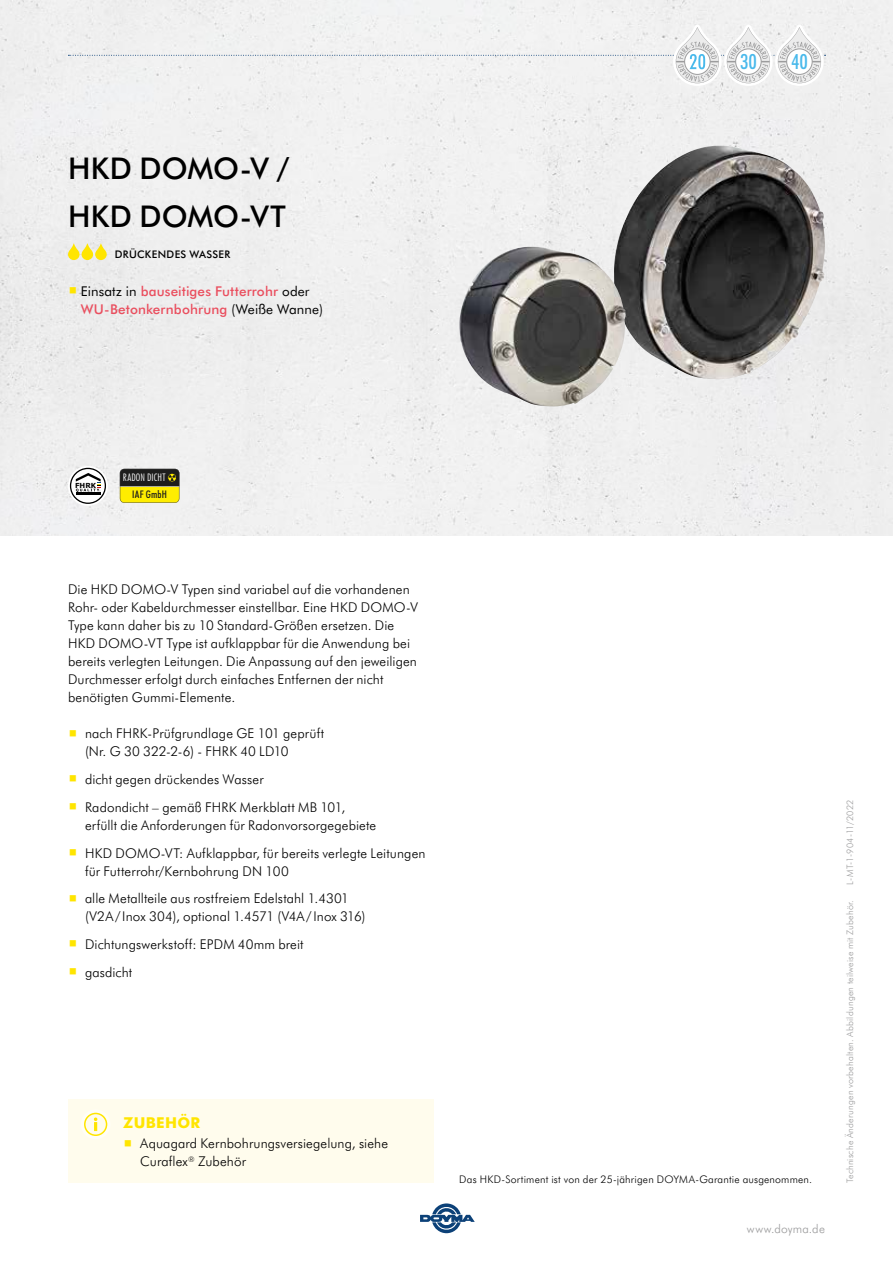
<style>
.page{position:relative;width:893px;height:1263px;background:#fff}
.page>*{position:absolute;margin:0;border:0;box-sizing:border-box;transform-origin:0 0}
.t1{font:500 30px/48.6px "Futura BT";color:#000}
.t2{font:500 condensed 20.85px "Futura BT";color:#49b9eb}
.t3{font:800 15px "Futura BT";letter-spacing:.02em;color:#ffe500}
.t4{font:300 13.5px/18px "Futura BT";letter-spacing:.01em;color:#000}
.t5{font:500 13.5px/18px "Futura BT";letter-spacing:.01em;color:#ea4f5f}
.t6{font:300 12px "Futura BT";letter-spacing:.015em;color:#9c9c9d}
.t7{font:300 10.5px "Futura BT";letter-spacing:.02em;color:#000}
.t8{font:500 10.5px "Futura BT";letter-spacing:.03em;color:#000}
.t9{font:300 condensed 10.5px "Futura BT";letter-spacing:.015em;color:#fff}
.t10{font:500 condensed 10.5px "Futura BT";letter-spacing:.02em;color:#1d1d1c}
.t11{font:300 9px "Futura BT";letter-spacing:.02em;color:#9c9c9d}
.t12{font:700 6.9px "Verdana";color:#000}
.s1{font-weight:400;color:#000}
</style>
<div class="page">
<div style="left:0;top:0;width:893px;height:535px;background:#efefef"></div>
<svg style="left:420px;top:1203px;width:55px;height:30px"></svg>
<img style="left:614px;top:145px;width:211px;height:234px">
<img style="left:458px;top:247px;width:168px;height:159px">
<svg style="left:68px;top:243px;width:39px;height:17px"></svg>
<svg style="left:68px;top:25px;width:758px;height:61px"></svg>
<div style="left:68px;top:1099px;width:366px;height:84px;background:#fffced"></div>
<svg style="left:81px;top:1109px;width:30px;height:30px"></svg>
<svg style="left:85px;top:1113px;width:22px;height:22px"></svg>
<div style="left:84px;top:1113px;width:23px;height:23px;border:2px solid #ffe500;border-radius:50%"></div>
<svg style="left:94px;top:1117px;width:3px;height:14px"></svg>
<svg style="left:120px;top:469px;width:59px;height:34px;background:#8c8315"></svg>
<div style="left:68px;top:466px;width:40px;height:40px;background:#fff;border-radius:50%"></div>
<svg style="left:70px;top:468px;width:36px;height:36px"></svg>
<svg style="left:70px;top:287px;width:6px;height:7px"></svg>
<h1 class="t1" style="left:68px;top:142px;width:223px">HKD DOMO-V /<br>HKD DOMO-VT</h1>
<p class="t8" style="left:115px;top:247px;width:117px">DRÜCKENDES WASSER</p>
<p class="t5" style="left:81px;top:282px;width:244px"><span class="s1">Einsatz in</span> bauseitiges Futterrohr <span class="s1">oder<br></span>WU-Betonkernbohrung <span class="s1">(Weiße Wanne)</span></p>
<h2 class="t2" style="left:740px;top:47px;width:18px">30</h2>
<h2 class="t2" style="left:791px;top:47px;width:18px">40</h2>
<p class="t12" style="left:75px;top:480px;width:23px">FHRK</p>
<p class="t9" style="left:123px;top:470px;width:44px">RADON DICHT</p>
<p class="t10" style="left:132px;top:487px;width:36px">IAF GmbH</p>
<p class="t4" style="left:68px;top:580px;width:351px">Die HKD DOMO-V Typen sind variabel auf die vorhandenen Rohr- oder Kabeldurchmesser einstellbar. Eine HKD DOMO-V Type kann daher bis zu 10 Standard-Größen ersetzen. Die HKD DOMO-VT Type ist aufklappbar für die Anwendung bei bereits verlegten Leitungen. Die Anpassung auf den jeweiligen Durchmesser erfolgt durch einfaches Entfernen der nicht benötigten Gummi-Elemente.</p>
<p class="t4" style="left:85px;top:724px;width:241px">nach FHRK-Prüfgrundlage GE 101 geprüft (Nr. G 30 322-2-6) - FHRK 40 LD10</p>
<p class="t4" style="left:85px;top:765px;width:262px;line-height:27.8px">dicht gegen drückendes Wasser<br>Radondicht – gemäß FHRK Merkblatt MB 101,</p>
<p class="t4" style="left:85px;top:811px;width:342px;line-height:27.8px">erfüllt die Anforderungen für Radonvorsorgegebiete<br>HKD DOMO-VT: Aufklappbar, für bereits verlegte Leitungen</p>
<p class="t4" style="left:85px;top:856px;width:265px;line-height:27.8px">für Futterrohr/Kernbohrung DN 100<br>alle Metallteile aus rostfreiem Edelstahl 1.4301</p>
<p class="t4" style="left:85px;top:902px;width:282px;line-height:27.8px">(V2A/ Inox 304), optional 1.4571 (V4A/ Inox 316)<br>Dichtungswerkstoff: EPDM 40mm breit<br>gasdicht</p>
<p class="t3" style="left:123px;top:1112px;width:78px">ZUBEHÖR</p>
<p class="t4" style="left:140px;top:1134px;width:249px">Aquagard Kernbohrungsversiegelung, siehe<br>Curaflex<sup>®</sup> Zubehör</p>
<p class="t7" style="left:459px;top:1172px;width:354px">Das HKD-Sortiment ist von der 25-jährigen DOYMA-Garantie ausgenommen.</p>
<p class="t6" style="left:747px;top:1221px;width:79px">www.doyma.de</p>
<p class="t11" style="left:844px;top:884px;width:86px;rotate:-90deg">L-MT-1-904-11/2022</p>
<p class="t11" style="left:844px;top:1183px;width:285px;rotate:-90deg">Technische Änderungen vorbehalten. Abbildungen teilweise mit Zubehör.</p>
</div>
